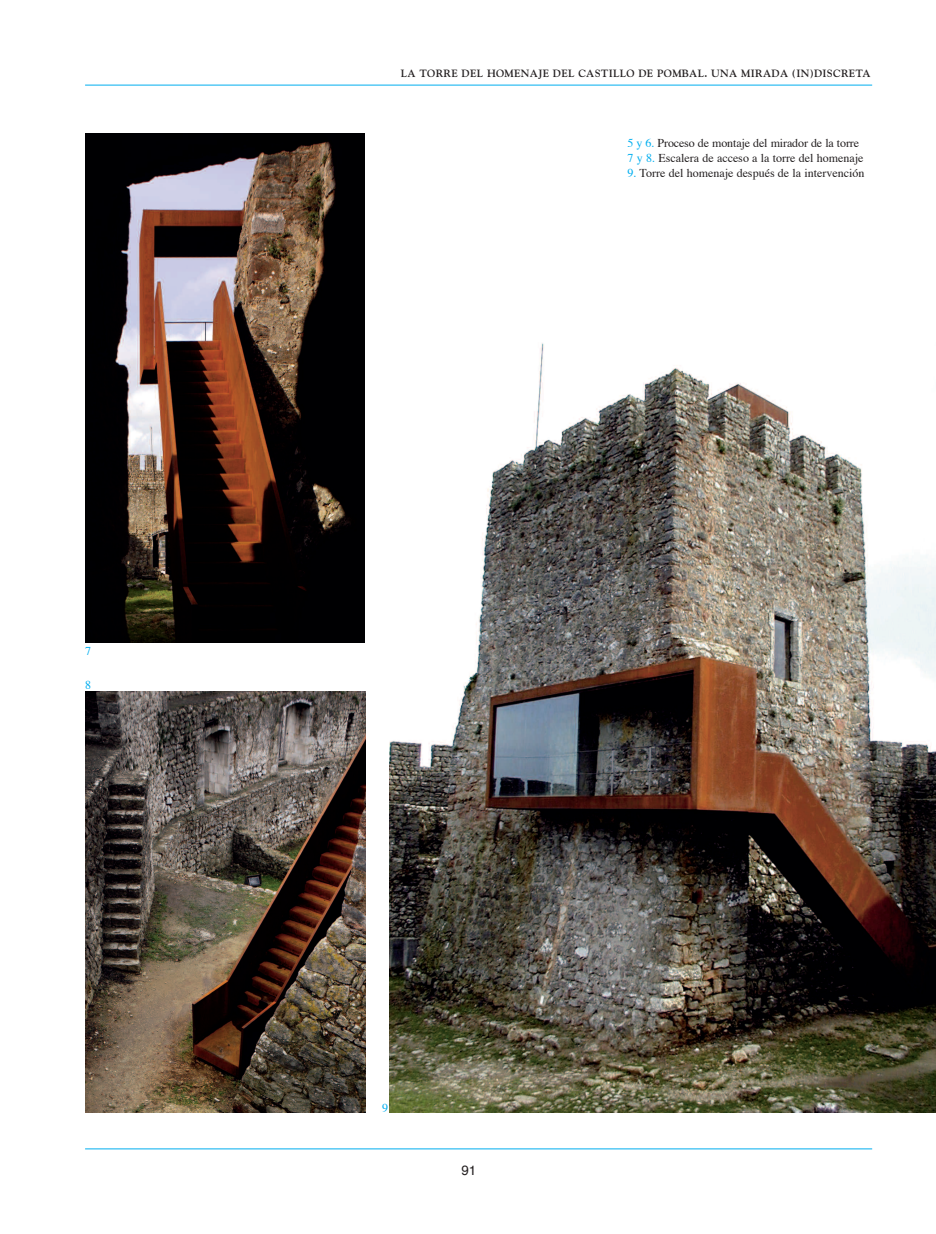
<style>
.page{position:relative;width:936px;height:1234px;background:#fff}
.page>*{position:absolute;margin:0;border:0;box-sizing:border-box;transform-origin:0 0}
.t1{font:13.5px "Helvetica";color:#231f20}
.t2{font:12px/15px "Times";color:#231f20}
.t3{font:12px "Times";color:#00aeef}
.t4{font:700 10.5px "Goudy";letter-spacing:.03em;color:#231f20}
.s1{color:#00aeef}
</style>
<div class="page">
<hr style="left:85px;top:1148px;width:787px;height:1px;background:#00aeef">
<hr style="left:85px;top:85px;width:787px;height:1px;background:#00aeef">
<img style="left:389px;top:343px;width:546px;height:768px">
<img style="left:85px;top:133px;width:280px;height:509px">
<img style="left:85px;top:691px;width:281px;height:420px">
<p class="t3" style="left:85px;top:646px;width:7px">7</p>
<p class="t3" style="left:85px;top:679px;width:7px">8</p>
<p class="t4" style="left:400px;top:67px;width:471px">LA TORRE DEL HOMENAJE DEL CASTILLO DE POMBAL. UNA MIRADA (IN)DISCRETA</p>
<p class="t2" style="left:627px;top:136px;width:237px"><span class="s1">5 y 6.</span> Proceso de montaje del mirador de la torre<br><span class="s1">7 y 8.</span> Escalera de acceso a la torre del homenaje</p>
<p class="t2" style="left:627px;top:166px;width:238px"><span class="s1">9.</span> Torre del homenaje después de la intervención</p>
<p class="t3" style="left:382px;top:1102px;width:7px">9</p>
<p class="t1" style="left:461px;top:1163px;width:17px">91</p>
</div>
